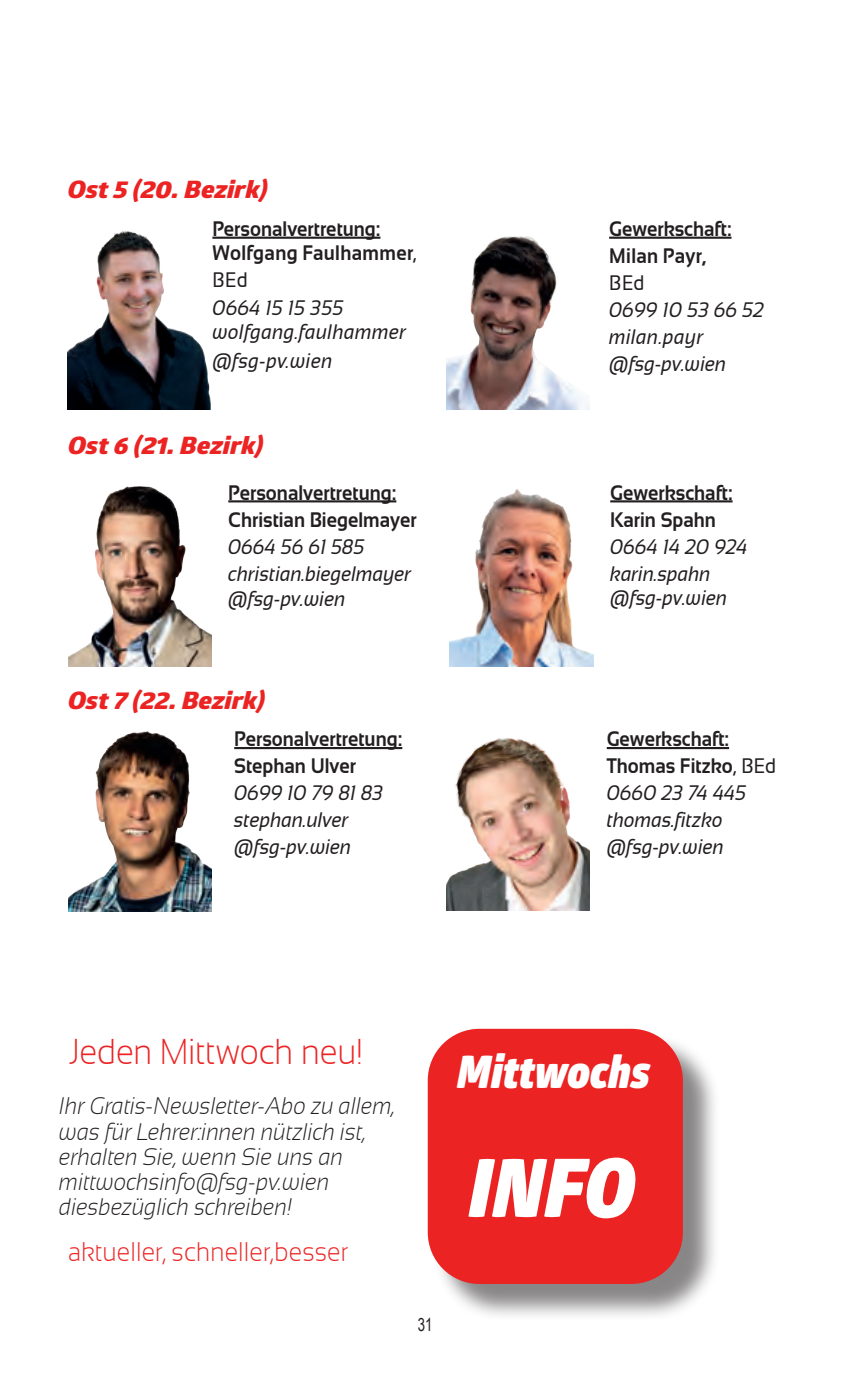
<style>
.page{position:relative;width:859px;height:1395px;background:#fff}
.page>*{position:absolute;margin:0;border:0;box-sizing:border-box;transform-origin:0 0}
.t1{font:italic 900 81px "Glober";color:#fff;scale:.9 1}
.t2{font:italic 900 45px "Glober";letter-spacing:.005em;color:#fff;scale:.9 1}
.t3{font:300 36px "Sansation";color:#ec2323;scale:.9 1}
.t4{font:300 27px "Sansation";letter-spacing:.01em;color:#ec2323;scale:.9 1}
.t5{font:italic 300 24px "Sansation";letter-spacing:.01em;color:#231f20;scale:.9 1}
.t6{font:italic 800 24px "Glober";color:#ec2323;scale:1.1 1}
.t7{font:italic 21px "Sansation";color:#231f20;scale:.9 1}
.t8{font:700 21px/27px "Sansation";color:#231f20;scale:.9 1}
.t9{font:italic 21px "Sansation";letter-spacing:.02em;color:#231f20;scale:.9 1}
.t10{font:700 21px/27px "Sansation";letter-spacing:.02em;color:#231f20;scale:.9 1}
.t11{font:21px "Sansation";color:#231f20;scale:.9 1}
.t12{font:18px "Arial Narrow";color:#231f20;scale:.9 1}
.s1{font-weight:400}
.s2{font-weight:400;font-style:italic}
</style>
<div class="page">
<hr style="left:212px;top:237px;width:168px;height:2px;background:#231f20">
<hr style="left:609px;top:237px;width:122px;height:2px;background:#231f20">
<hr style="left:228px;top:500px;width:168px;height:2px;background:#231f20">
<hr style="left:610px;top:500px;width:122px;height:2px;background:#231f20">
<hr style="left:234px;top:747px;width:168px;height:2px;background:#231f20">
<hr style="left:607px;top:747px;width:122px;height:2px;background:#231f20">
<img style="left:68px;top:731px;width:143px;height:181px">
<img style="left:446px;top:738px;width:144px;height:173px">
<img style="left:68px;top:486px;width:143px;height:181px">
<img style="left:450px;top:489px;width:143px;height:178px">
<img style="left:446px;top:236px;width:144px;height:173px">
<img style="left:68px;top:231px;width:143px;height:178px">
<div style="left:432px;top:1033px;width:289px;height:288px;background:#231f20;opacity:.54"></div>
<div style="left:428px;top:1029px;width:255px;height:255px;background:#ec2323;border-radius:52px"></div>
<p class="t6" style="left:68px;top:172px;width:183px">Ost 5 (20. Bezirk)</p>
<p class="t8" style="left:212px;top:215px;width:188px">Personalvertretung:</p>
<p class="t10" style="left:212px;top:239px;width:228px">Wolfgang Faulhammer<span class="s1">,<br>BEd</span></p>
<p class="t9" style="left:212px;top:296px;width:148px">0664 15 15 355</p>
<p class="t9" style="left:212px;top:320px;width:217px">wolfgang.faulhammer</p>
<p class="t7" style="left:212px;top:348px;width:135px">@fsg-pv.wien</p>
<p class="t6" style="left:68px;top:427px;width:179px">Ost 6 (21. Bezirk)</p>
<p class="t8" style="left:228px;top:479px;width:188px">Personalvertretung:</p>
<p class="t8" style="left:228px;top:506px;width:211px">Christian Biegelmayer<br><span class="s2">0664 56 61 585</span></p>
<p class="t7" style="left:228px;top:562px;width:205px">christian.biegelmayer</p>
<p class="t7" style="left:228px;top:587px;width:132px">@fsg-pv.wien</p>
<p class="t6" style="left:68px;top:682px;width:181px">Ost 7 (22. Bezirk)</p>
<p class="t8" style="left:234px;top:725px;width:188px">Personalvertretung:</p>
<p class="t8" style="left:234px;top:752px;width:137px">Stephan Ulver</p>
<p class="t7" style="left:234px;top:781px;width:167px">0699 10 79 81 83</p>
<p class="t7" style="left:234px;top:808px;width:128px">stephan.ulver</p>
<p class="t7" style="left:234px;top:835px;width:132px">@fsg-pv.wien</p>
<p class="t8" style="left:609px;top:215px;width:137px">Gewerkschaft:</p>
<p class="t10" style="left:609px;top:242px;width:109px">Milan Payr,</p>
<p class="t11" style="left:609px;top:271px;width:41px">BEd</p>
<p class="t7" style="left:609px;top:298px;width:173px">0699 10 53 66 52</p>
<p class="t9" style="left:609px;top:325px;width:106px">milan.payr</p>
<p class="t7" style="left:609px;top:352px;width:132px">@fsg-pv.wien</p>
<p class="t8" style="left:610px;top:479px;width:137px">Gewerkschaft:</p>
<p class="t8" style="left:610px;top:506px;width:119px">Karin Spahn</p>
<p class="t7" style="left:610px;top:535px;width:154px">0664 14 20 924</p>
<p class="t7" style="left:610px;top:562px;width:113px">karin.spahn</p>
<p class="t7" style="left:610px;top:586px;width:132px">@fsg-pv.wien</p>
<p class="t8" style="left:607px;top:725px;width:137px">Gewerkschaft:</p>
<p class="t8" style="left:607px;top:752px;width:190px">Thomas Fitzko<span class="s1">, BEd</span></p>
<p class="t7" style="left:607px;top:781px;width:157px">0660 23 74 445</p>
<p class="t7" style="left:607px;top:808px;width:131px">thomas.fitzko</p>
<p class="t7" style="left:607px;top:835px;width:132px">@fsg-pv.wien</p>
<h3 class="t3" style="left:69px;top:1031px;width:328px">Jeden Mittwoch neu!</h3>
<p class="t5" style="left:59px;top:1092px;width:375px">Ihr Gratis-Newsletter-Abo zu allem,</p>
<p class="t5" style="left:59px;top:1118px;width:342px">was für Lehrer:innen nützlich ist,</p>
<p class="t5" style="left:59px;top:1143px;width:317px">erhalten Sie, wenn Sie uns an</p>
<p class="t5" style="left:59px;top:1168px;width:302px">mittwochsinfo@fsg-pv.wien</p>
<p class="t5" style="left:59px;top:1193px;width:260px">diesbezüglich schreiben!</p>
<p class="t4" style="left:68px;top:1236px;width:313px">aktueller, schneller,besser</p>
<p class="t12" style="left:418px;top:1311px;width:18px">31</p>
<p class="t2" style="left:457px;top:1037px;width:216px">Mittwochs</p>
<p class="t1" style="left:469px;top:1126px;width:186px">INFO</p>
</div>
